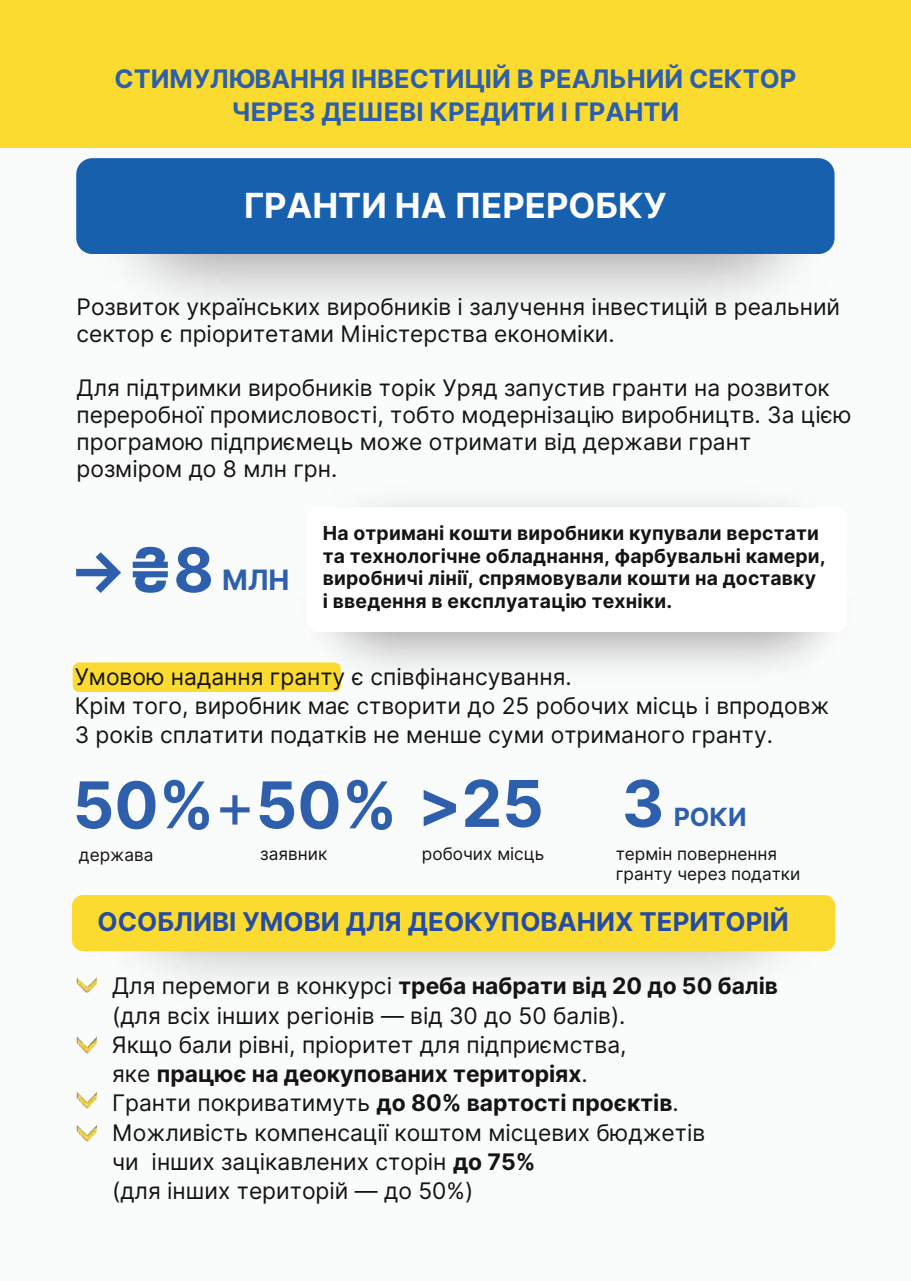
<style>
.page{position:relative;width:911px;height:1281px;background:#fff}
.page>*{position:absolute;margin:0;border:0;box-sizing:border-box;transform-origin:0 0}
.t1{font:700 64.5px "Inter";color:#2d5fad}
.t2{font:700 61.5px "Inter";color:#2d5fad}
.t3{font:700 34.65px "Inter";color:#fff}
.t4{font:700 28.05px "Inter";color:#2d5fad}
.t5{font:700 25.8px "Inter";color:#264ca3}
.t6{font:700 25.5px/32.7px "Inter";color:#2d5fad;text-align:center}
.t7{font:700 25.05px "Inter";color:#2d5fad}
.t8{font:22.8px/29.2px "Inter";color:#141415}
.t9{font:700 19.35px/22.5px "Inter";letter-spacing:.01em;color:#141415}
.t10{font:17.25px/20.2px "Inter";color:#141415}
.s1{font-weight:400}
.s2{font-weight:700}
</style>
<div class="page">
<div style="left:0;top:0;width:910px;height:1280px;background:#fafbfb"></div>
<img style="left:328px;top:632px;width:499px;height:53px">
<div style="left:306px;top:507px;width:541px;height:125px;background:#fff;border-radius:11px"></div>
<img style="left:74px;top:947px;width:757px;height:46px">
<img style="left:76px;top:977px;width:21px;height:15px">
<img style="left:76px;top:1036px;width:21px;height:17px">
<img style="left:76px;top:1092px;width:21px;height:16px">
<div style="left:73px;top:662px;width:267px;height:30px;background:#fbdb2f;border-radius:6px"></div>
<img style="left:76px;top:1125px;width:21px;height:16px">
<div style="left:76px;top:158px;width:758px;height:96px;background:#1660ae"></div>
<div style="left:72px;top:894px;width:763px;height:57px;background:#fbdb2f;border-radius:11px"></div>
<div style="left:0;top:0;width:910px;height:147px;background:#fbdb2f"></div>
<p class="t6" style="left:114px;top:63px;width:683px">СТИМУЛЮВАННЯ ІНВЕСТИЦІЙ В РЕАЛЬНИЙ СЕКТОР<br>ЧЕРЕЗ ДЕШЕВІ КРЕДИТИ І ГРАНТИ</p>
<h3 class="t3" style="left:244px;top:180px;width:424px">ГРАНТИ НА ПЕРЕРОБКУ</h3>
<p class="t8" style="left:77px;top:293px;width:764px;line-height:27px">Розвиток українських виробників і залучення інвестицій в реальний сектор є пріоритетами Міністерства економіки.</p>
<p class="t8" style="left:77px;top:374px;width:776px;line-height:27px">Для підтримки виробників торік Уряд запустив гранти на розвиток переробної промисловості, тобто модернізацію виробництв. За цією програмою підприємець може отримати від держави грант розміром до 8 млн грн.</p>
<h2 class="t2" style="left:68px;top:525px;width:147px">→₴8</h2>
<p class="t4" style="left:222px;top:559px;width:69px">МЛН</p>
<p class="t9" style="left:323px;top:522px;width:504px">На отримані кошти виробники купували верстати та технологічне обладнання, фарбувальні камери, виробничі лінії, спрямовували кошти на доставку і введення в експлуатацію техніки.</p>
<p class="t8" style="left:75px;top:662px;width:755px">Умовою надання гранту є співфінансування.<br>Крім того, виробник має створити до 25 робочих місць і впродовж<br>3 років сплатити податків не менше суми отриманого гранту.</p>
<h1 class="t1" style="left:73px;top:757px;width:472px">50%<span class="s1">+</span>50% &gt;25</h1>
<p class="t10" style="left:79px;top:844px;width:76px">держава</p>
<p class="t10" style="left:260px;top:844px;width:68px">заявник</p>
<p class="t10" style="left:422px;top:844px;width:124px">робочих місць</p>
<h1 class="t1" style="left:621px;top:756px;width:44px">3</h1>
<p class="t7" style="left:673px;top:798px;width:74px">РОКИ</p>
<p class="t10" style="left:615px;top:843px;width:186px">термін повернення гранту через податки</p>
<p class="t5" style="left:97px;top:902px;width:692px">ОСОБЛИВІ УМОВИ ДЛЯ ДЕОКУПОВАНИХ ТЕРИТОРІЙ</p>
<p class="t8" style="left:112px;top:971px;width:667px">Для перемоги в конкурсі <span class="s2">треба набрати від 20 до 50 балів </span>(для всіх інших регіонів — від 30 до 50 балів).<br>Якщо бали рівні, пріоритет для підприємства,<br>яке <span class="s2">працює на деокупованих територіях</span>.<br>Гранти покриватимуть <span class="s2">до 80% вартості проєктів</span>.<br>Можливість компенсації коштом місцевих бюджетів<br>чи інших зацікавлених сторін <span class="s2">до 75%<br></span>(для інших територій — до 50%)</p>
</div>
